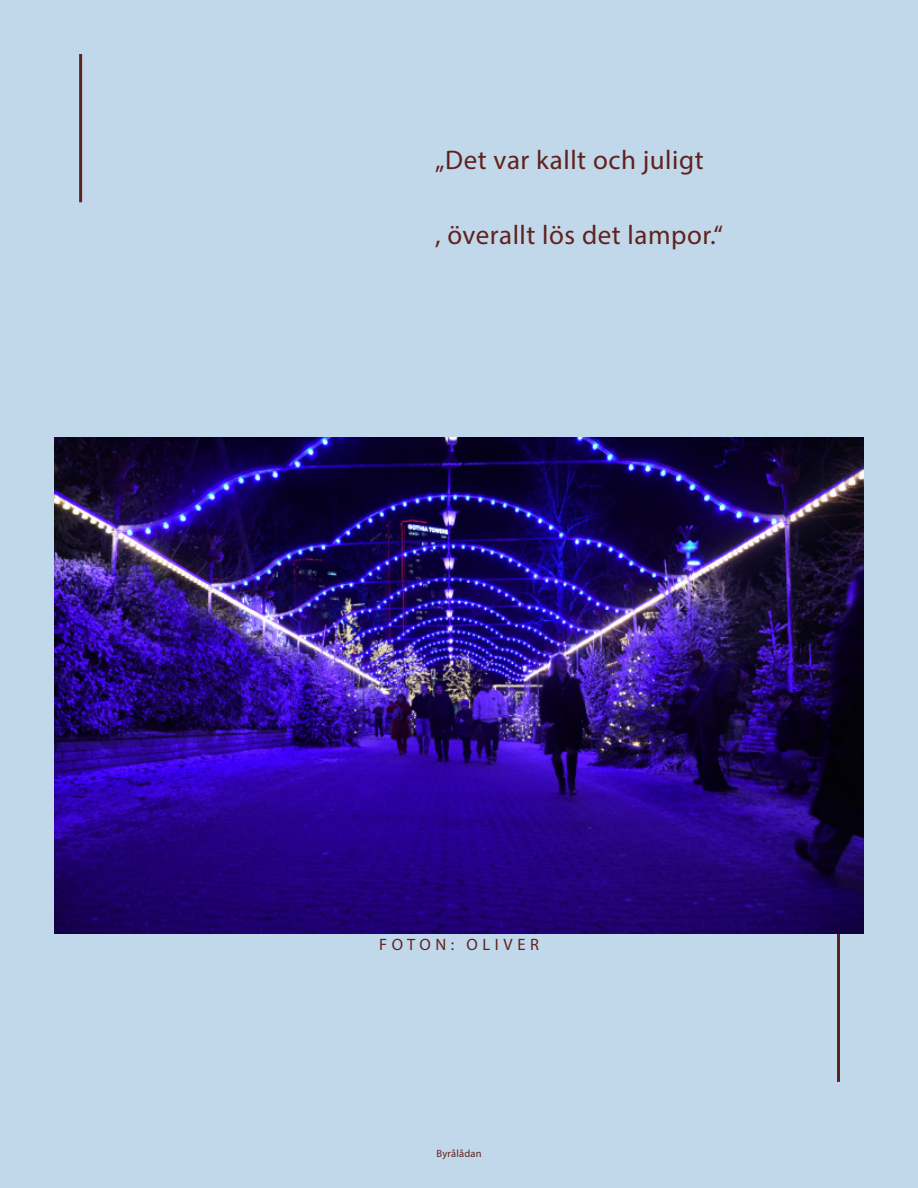
<style>
.page{position:relative;width:918px;height:1188px;background:#c1d8eb}
.page>*{position:absolute;margin:0;border:0;box-sizing:border-box;transform-origin:0 0}
.Herausgestelltes_Zitat{font:27px "Myriad Pro";letter-spacing:.02em;color:#61221d}
.Untertitel{font:16.5px "Myriad Pro";letter-spacing:.28em;color:#61221d}
.Lebender_Kolumnentitel_Seitenzahl{font:10.5px "Myriad Pro";letter-spacing:.02em;color:#61221d}
</style>
<div class="page">
<hr style="left:79px;top:54px;width:3px;height:148px;background:#61221d">
<hr style="left:837px;top:934px;width:3px;height:148px;background:#61221d">
<img style="left:54px;top:438px;width:810px;height:496px">
<p class="Herausgestelltes_Zitat" style="left:435px;top:144px;width:270px">„Det var kallt och juligt</p>
<p class="Herausgestelltes_Zitat" style="left:435px;top:218px;width:290px">, överallt lös det lampor.“</p>
<p class="Untertitel" style="left:379px;top:935px;width:161px">FOTON: OLIVER</p>
<p class="Lebender_Kolumnentitel_Seitenzahl" style="left:436px;top:1147px;width:47px">Byrålådan</p>
</div>
